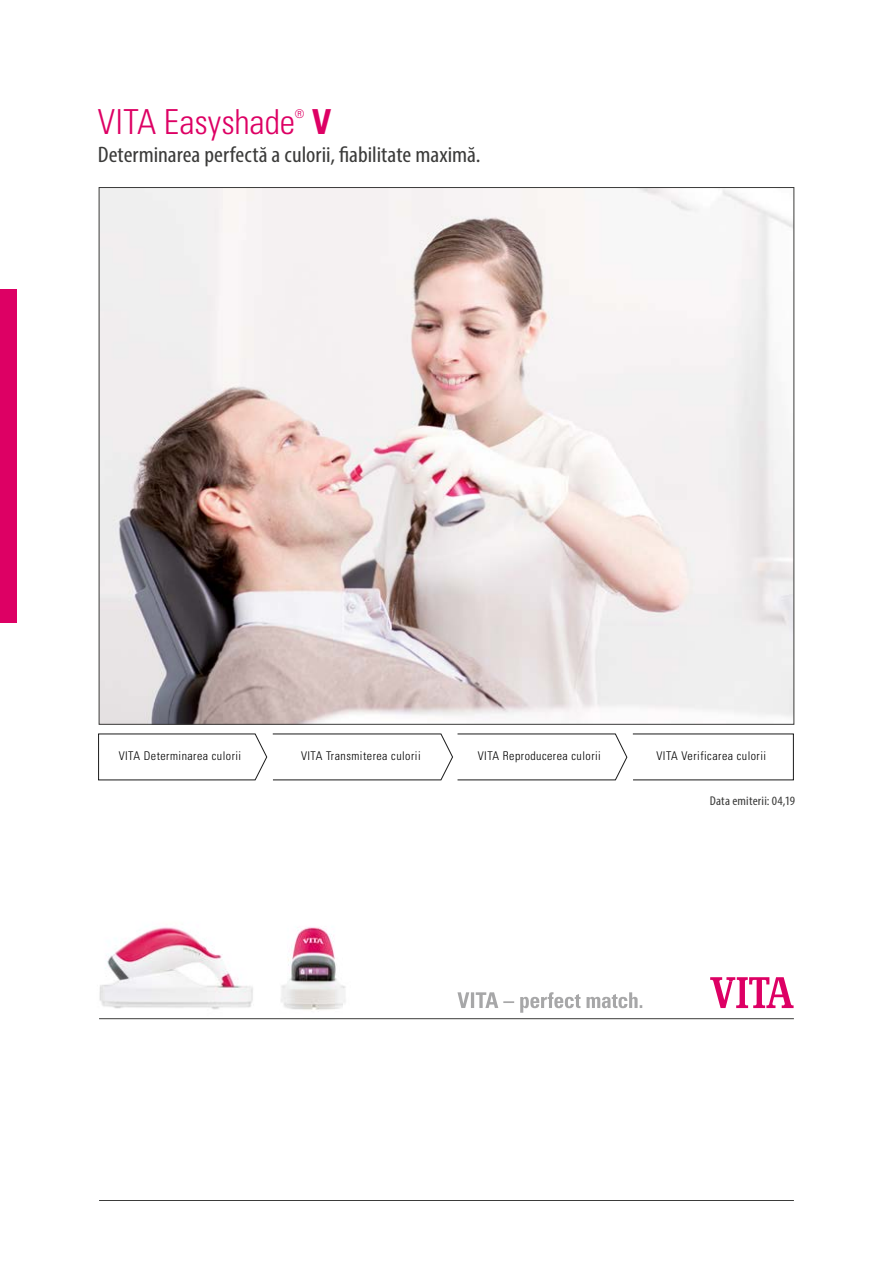
<style>
.page{position:relative;width:893px;height:1263px;background:#fff}
.page>*{position:absolute;margin:0;border:0;box-sizing:border-box;transform-origin:0 0}
.t1{font:300 condensed 34.5px "Univers";letter-spacing:-.005em;color:#dd0064}
.t2{font:700 condensed 34.5px "Univers";color:#dd0064}
.t3{font:condensed 22.5px "Myriad Pro";color:#3b3b3a;scale:1.08 1}
.t4{font:condensed 12.75px "Myriad Pro";letter-spacing:.015em;color:#3b3b3a;scale:1.08 1}
.t5{font:300 condensed 12px "Univers";letter-spacing:.04em;color:#000}
.t6{font:300 condensed 12px "Univers";color:#dd0064}
</style>
<div class="page">
<img style="left:99px;top:927px;width:158px;height:93px">
<img style="left:281px;top:927px;width:65px;height:83px">
<img style="left:101px;top:189px;width:691px;height:533px">
<hr style="left:99px;top:1018px;width:695px;height:1px;background:#3b3b3a">
<hr style="left:99px;top:1200px;width:695px;height:1px;background:#3b3b3a">
<div style="left:0;top:289px;width:16px;height:334px;background:#dd0064"></div>
<svg style="left:710px;top:977px;width:84px;height:31px"></svg>
<svg style="left:457px;top:992px;width:185px;height:21px"></svg>
<svg style="left:98px;top:733px;width:696px;height:47px"></svg>
<h1 class="t1" style="left:98px;top:101px;width:199px">VITA Easyshade</h1>
<p class="t6" style="left:295px;top:107px;width:11px">®</p>
<h1 class="t2" style="left:312px;top:100px;width:21px">V</h1>
<h2 class="t3" style="left:98px;top:141px;width:356px">Determinarea perfectă a culorii, fiabilitate maximă.</h2>
<p class="t5" style="left:119px;top:749px;width:124px">VITA Determinarea culorii</p>
<p class="t5" style="left:301px;top:749px;width:121px">VITA Transmiterea culorii</p>
<p class="t5" style="left:478px;top:749px;width:125px">VITA Reproducerea culorii</p>
<p class="t5" style="left:656px;top:749px;width:111px">VITA Verificarea culorii</p>
<p class="t4" style="left:710px;top:793px;width:81px">Data emiterii: 04,19</p>
</div>
